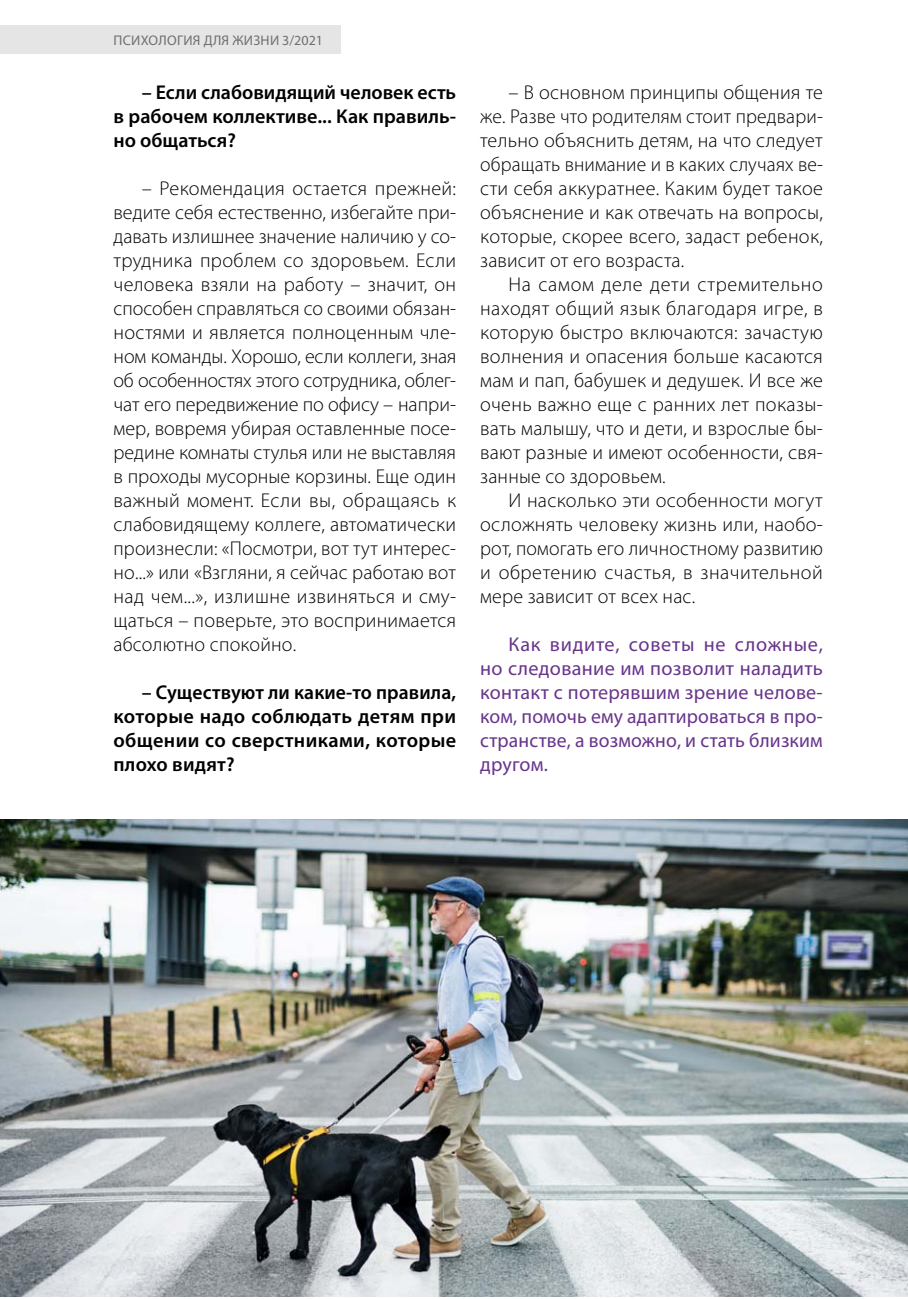
<style>
.page{position:relative;width:908px;height:1299px;background:#fff}
.page>*{position:absolute;margin:0;border:0;box-sizing:border-box;transform-origin:0 0}
.t1{font:300 20px/24px "Myriad Pro";letter-spacing:.01em;color:#000;text-align:justify}
.t2{font:600 20px/24px "Myriad Pro";letter-spacing:.005em;color:#000;text-align:justify}
.t3{font:20px/24px "Myriad Pro";letter-spacing:.01em;color:#68348b;text-align:justify}
.t4{font:14px "Myriad Pro";letter-spacing:.02em;color:#706f6f}
</style>
<div class="page">
<div style="left:1px;top:26px;width:340px;height:28px;background:#e5e5e5"></div>
<img style="left:0;top:819px;width:907px;height:476px">
<p class="t4" style="left:114px;top:32px;width:211px">ПСИХОЛОГИЯ ДЛЯ ЖИЗНИ 3/2021</p>
<p class="t2" style="left:113px;top:80px;width:344px;text-indent:28px">– Если слабовидящий человек есть в рабочем коллективе... Как правиль&shy;но общаться?</p>
<p class="t1" style="left:113px;top:176px;width:344px;text-indent:28px">– Рекомендация остается прежней: ведите себя естественно, избегайте при&shy;давать излишнее значение наличию у со&shy;трудника проблем со здоровьем. Если человека взяли на работу – значит, он способен справляться со своими обязан&shy;ностями и является полноценным чле&shy;ном команды. Хорошо, если коллеги, зная об особенностях этого сотрудника, облег&shy;чат его передвижение по офису – напри&shy;мер, вовремя убирая оставленные посе&shy;редине комнаты стулья или не выставляя в проходы мусорные корзины. Еще один важный момент. Если вы, обращаясь к слабовидящему коллеге, автоматически произнесли: «Посмотри, вот тут интерес&shy;но...» или «Взгляни, я сейчас работаю вот над чем...», излишне извиняться и сму&shy;щаться – поверьте, это воспринимается абсолютно спокойно.</p>
<p class="t2" style="left:113px;top:680px;width:344px;text-indent:28px">– Существуют ли какие-то правила, которые надо соблюдать детям при общении со сверстниками, которые плохо видят?</p>
<p class="t1" style="left:480px;top:80px;width:344px;text-indent:28px">– В основном принципы общения те же. Разве что родителям стоит предвари&shy;тельно объяснить детям, на что следует обращать внимание и в каких случаях ве&shy;сти себя аккуратнее. Каким будет такое объяснение и как отвечать на вопросы, которые, скорее всего, задаст ребенок, зависит от его возраста.</p>
<p class="t1" style="left:480px;top:272px;width:344px;text-indent:28px">На самом деле дети стремительно находят общий язык благодаря игре, в которую быстро включаются: зачастую волнения и опасения больше касаются мам и пап, бабушек и дедушек. И все же очень важно еще с ранних лет показы&shy;вать малышу, что и дети, и взрослые бы&shy;вают разные и имеют особенности, свя&shy;занные со здоровьем.</p>
<p class="t1" style="left:480px;top:488px;width:344px;text-indent:28px">И насколько эти особенности могут осложнять человеку жизнь или, наобо&shy;рот, помогать его личностному развитию и обретению счастья, в значительной мере зависит от всех нас.</p>
<p class="t3" style="left:480px;top:632px;width:344px;text-indent:28px">Как видите, советы не сложные, но следование им позволит наладить контакт с потерявшим зрение челове&shy;ком, помочь ему адаптироваться в про&shy;странстве, а возможно, и стать близким другом.</p>
</div>
